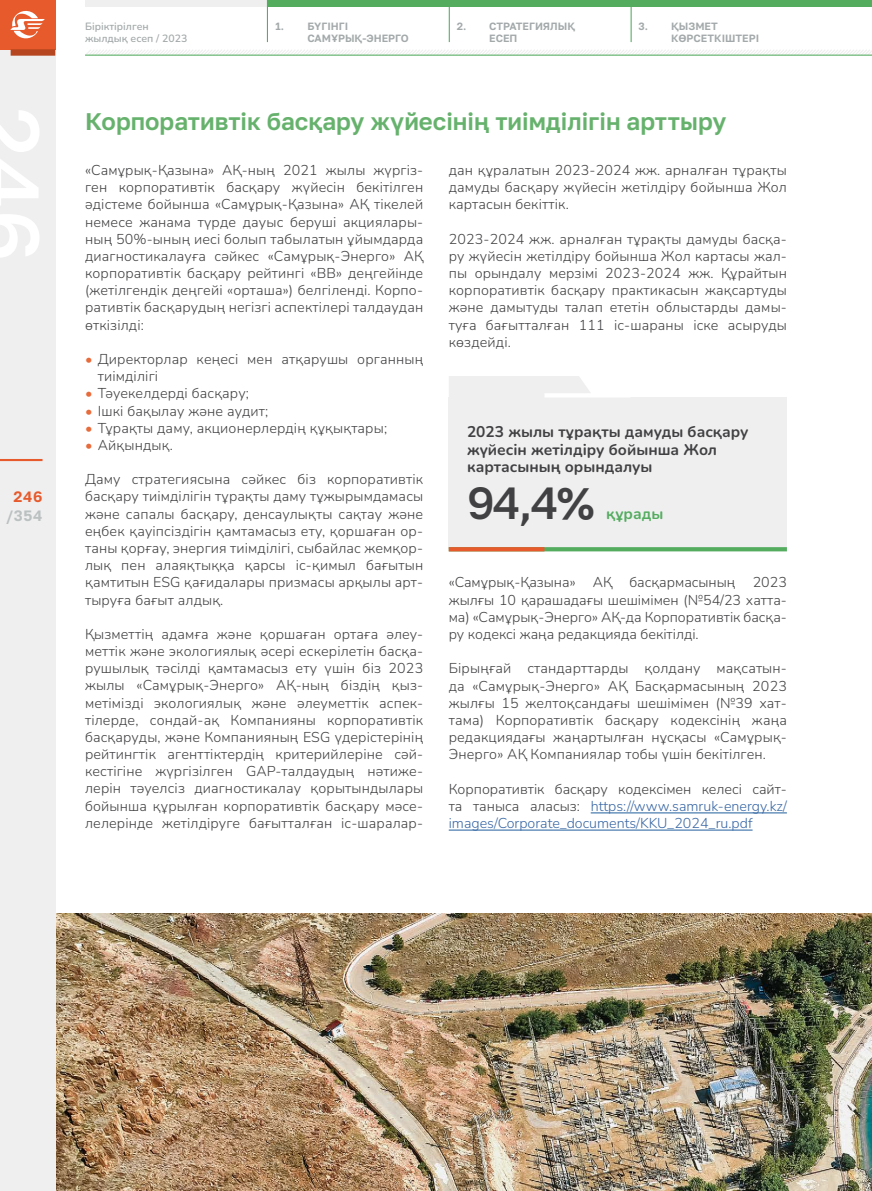
<style>
.page{position:relative;width:872px;height:1191px;background:#fff}
.page>*{position:absolute;margin:0;border:0;box-sizing:border-box;transform-origin:0 0}
.t1{font:500 45px "Golos Text";color:#414042}
.t2{font:600 24px "Golos Text";color:#66b26d}
.t3{font:700 15.45px/17.2px "Nunito";color:#414042}
.t4{font:700 15.45px "Nunito";color:#54ac5f}
.t5{font:600 15px "Golos Text";color:#bbc0c1}
.t6{font:600 15px "Golos Text";color:#e65a2c}
.t7{font:300 14.25px/17.1px "Nunito";letter-spacing:.01em;color:#414042;text-align:justify}
.t8{font:300 14.25px/17.1px "Nunito";color:#3a68a5;text-align:justify}
.t9{font:600 10.5px/12px "Golos Text";color:#a3a9aa}
.t10{font:600 10.5px/12px "Nunito";color:#a3a9aa}
.s1{font-weight:500;color:#e86b3b}
.s2{color:#414042}
</style>
<div class="page">
<hr style="left:590px;top:812px;width:197px;height:1px;background:#215e9e">
<hr style="left:449px;top:829px;width:303px;height:1px;background:#215e9e">
<div style="left:449px;top:376px;width:141px;height:21px;background:#efeff0"></div>
<div style="left:449px;top:397px;width:338px;height:152px;background:#efeff0"></div>
<hr style="left:544px;top:393px;width:86px;height:4px;background:#fff">
<svg style="left:544px;top:547px;width:243px;height:4px"></svg>
<svg style="left:449px;top:547px;width:95px;height:4px"></svg>
<img style="left:55px;top:914px;width:817px;height:277px">
<div style="left:85px;top:0;width:787px;height:6px;background:#efeff0"></div>
<div style="left:267px;top:0;width:605px;height:6px;background:#54ac5f"></div>
<svg style="left:85px;top:50px;width:787px;height:5px"></svg>
<hr style="left:85px;top:55px;width:787px;height:1px;background:#54ac5f">
<div style="left:0;top:0;width:55px;height:1191px;background:#efeff0"></div>
<hr style="left:0;top:459px;width:43px;height:2px;background:#e65a2c">
<div style="left:0;top:0;width:55px;height:49px;background:#e65a2c"></div>
<svg style="left:10px;top:10px;width:35px;height:29px"></svg>
<div style="left:11px;top:49px;width:44px;height:7px;background:#b5461f"></div>
<hr style="left:630px;top:0;width:1px;height:42px;background:#54ac5f">
<hr style="left:267px;top:0;width:1px;height:42px;background:#54ac5f">
<hr style="left:449px;top:0;width:1px;height:42px;background:#54ac5f">
<p class="t6" style="left:14px;top:487px;width:30px">246</p>
<p class="t5" style="left:6px;top:507px;width:38px">/354</p>
<p class="t10" style="left:85px;top:20px;width:104px">Біріктірілген жылдық есеп / 2023</p>
<p class="t9" style="left:275px;top:20px;width:10px">1.</p>
<p class="t9" style="left:489px;top:20px;width:86px">Стратегиялық есеп</p>
<p class="t9" style="left:307px;top:20px;width:42px">Бүгінгі</p>
<p class="t9" style="left:638px;top:20px;width:11px">3.</p>
<p class="t9" style="left:307px;top:32px;width:103px">Самұрық-Энерго</p>
<p class="t9" style="left:457px;top:20px;width:11px">2.</p>
<p class="t9" style="left:671px;top:20px;width:90px">Қызмет көрсеткіштері</p>
<h2 class="t2" style="left:85px;top:107px;width:642px">Корпоративтік басқару жүйесінің тиімділігін арттыру</h2>
<p class="t7" style="left:85px;top:161px;width:340px">«Самұрық-Қазына» АҚ-ның 2021 жылы жүргіз&shy;ген корпоративтік басқару жүйесін бекітілген әдістеме бойынша «Самұрық-Қазына» АҚ тікелей немесе жанама түрде дауыс беруші акциялары&shy;ның 50%-ының иесі болып табылатын ұйымдарда диагностикалауға сәйкес «Самұрық-Энерго» АҚ корпоративтік басқару рейтингі «ВВ» деңгейінде (жетілгендік деңгейі «орташа») белгіленді. Корпо&shy;ративтік басқарудың негізгі аспектілері талдаудан өткізілді:</p>
<p class="t7" style="left:98px;top:350px;width:327px;text-indent:-13px"><span class="s1">•</span> Директорлар кеңесі мен атқарушы органның тиімділігі</p>
<p class="t7" style="left:85px;top:384px;width:165px"><span class="s1">•</span> Тәуекелдерді басқару;</p>
<p class="t7" style="left:85px;top:401px;width:185px"><span class="s1">•</span> Ішкі бақылау және аудит;</p>
<p class="t7" style="left:85px;top:419px;width:303px"><span class="s1">•</span> Тұрақты даму, акционерлердің құқықтары;</p>
<p class="t7" style="left:85px;top:436px;width:89px"><span class="s1">•</span> Айқындық.</p>
<p class="t7" style="left:85px;top:470px;width:340px">Даму стратегиясына сәйкес біз корпоративтік басқару тиімділігін тұрақты даму тұжырымдамасы және сапалы басқару, денсаулықты сақтау және еңбек қауіпсіздігін қамтамасыз ету, қоршаған ор&shy;таны қорғау, энергия тиімділігі, сыбайлас жемқор&shy;лық пен алаяқтыққа қарсы іс-қимыл бағытын қамтитын ESG қағидалары призмасы арқылы арт&shy;тыруға бағыт алдық.</p>
<p class="t7" style="left:85px;top:625px;width:340px">Қызметтің адамға және қоршаған ортаға әлеу&shy;меттік және экологиялық әсері ескерілетін басқа&shy;рушылық тәсілді қамтамасыз ету үшін біз 2023 жылы «Самұрық-Энерго» АҚ-ның біздің қыз&shy;метімізді экологиялық және әлеуметтік аспек&shy;тілерде, сондай-ақ Компанияны корпоративтік басқаруды, және Компанияның ESG үдерістерінің рейтингтік агенттіктердің критерийлеріне сәй&shy;кестігіне жүргізілген GAP-талдаудың нәтиже&shy;лерін тәуелсіз диагностикалау қорытындылары бойынша құрылған корпоративтік басқару мәсе&shy;лелерінде жетілдіруге бағытталған іс-шаралар-</p>
<p class="t7" style="left:449px;top:161px;width:340px">дан құралатын 2023-2024 жж. арналған тұрақты дамуды басқару жүйесін жетілдіру бойынша Жол картасын бекіттік.</p>
<p class="t7" style="left:449px;top:230px;width:340px">2023-2024 жж. арналған тұрақты дамуды басқа&shy;ру жүйесін жетілдіру бойынша Жол картасы жал&shy;пы орындалу мерзімі 2023-2024 жж. Құрайтын корпоративтік басқару практикасын жақсартуды және дамытуды талап ететін облыстарды дамы&shy;туға бағытталған 111 іс-шараны іске асыруды көздейді.</p>
<p class="t3" style="left:467px;top:423px;width:283px">2023 жылы тұрақты дамуды басқару жүйесін жетілдіру бойынша Жол картасының орындалуы</p>
<h1 class="t1" style="left:467px;top:476px;width:129px">94,4%</h1>
<p class="t4" style="left:606px;top:502px;width:59px">құрады</p>
<p class="t7" style="left:449px;top:573px;width:340px">«Самұрық-Қазына» АҚ басқармасының 2023 жылғы 10 қарашадағы шешімімен (№54/23 хатта&shy;ма) «Самұрық-Энерго» АҚ-да Корпоративтік басқа&shy;ру кодексі жаңа редакцияда бекітілді.</p>
<p class="t7" style="left:449px;top:659px;width:340px">Бірыңғай стандарттарды қолдану мақсатын&shy;да «Самұрық-Энерго» АҚ Басқармасының 2023 жылғы 15 желтоқсандағы шешімімен (№39 хат&shy;тама) Корпоративтік басқару кодексінің жаңа редакциядағы жаңартылған нұсқасы «Самұрық-Энерго» АҚ Компаниялар тобы үшін бекітілген.</p>
<p class="t8" style="left:449px;top:779px;width:340px"><span class="s2">Корпоративтік басқару кодексімен келесі сайт&shy;та таныса аласыз:</span> https://www.samruk-energy.kz/ images/Corporate_documents/KKU_2024_ru.pdf</p>
</div>
